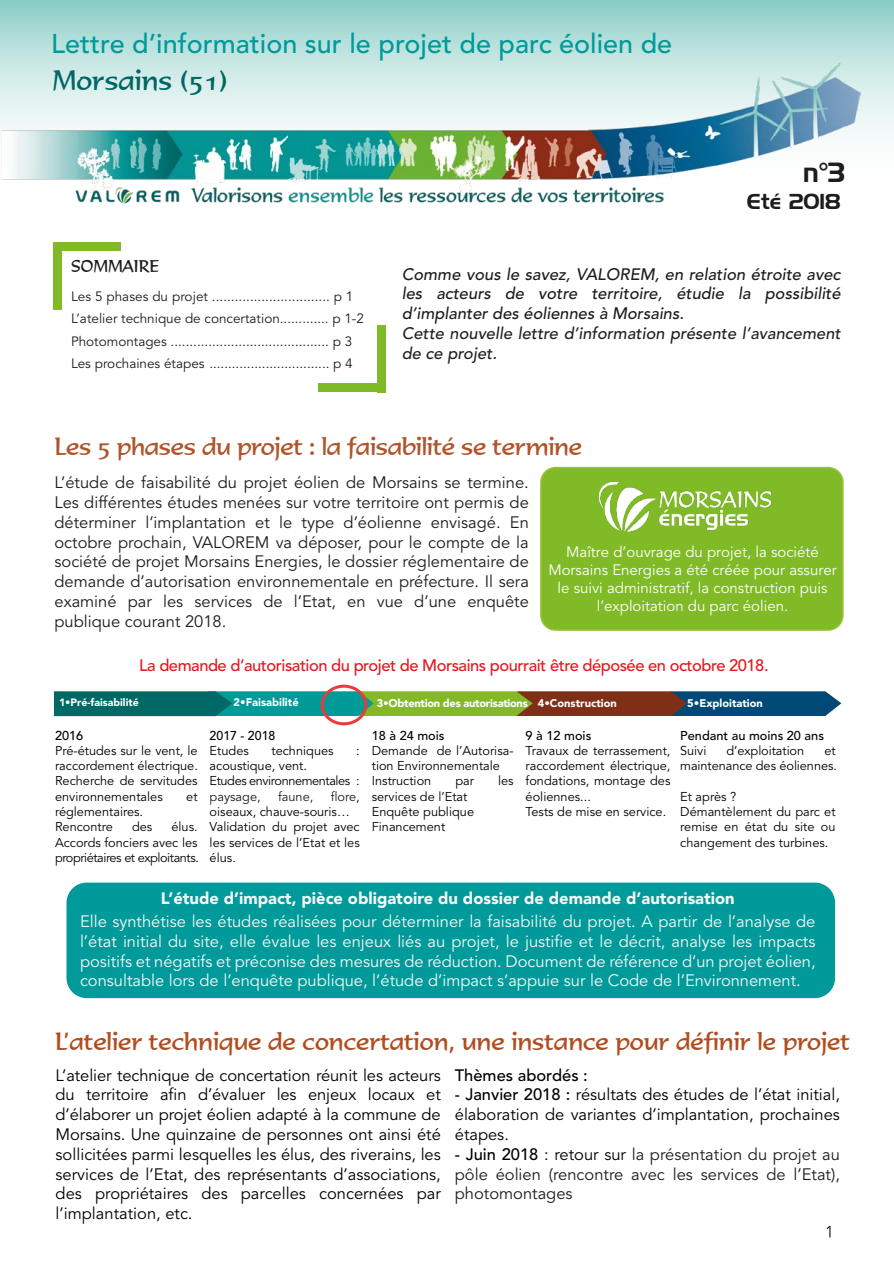
<style>
.page{position:relative;width:894px;height:1263px;background:#fff}
.page>*{position:absolute;margin:0;border:0;box-sizing:border-box;transform-origin:0 0}
.t1{font:500 27px "Avenir LT Std";color:#009a9a}
.t2{font:27px "Formal 436 BT";color:#006664}
.t3{font:27px "Handel Gothic BT";color:#1d1d1b}
.t4{font:24px "Formal 436 BT";letter-spacing:-.005em;color:#b14d1e}
.t5{font:24px "Formal 436 BT";letter-spacing:-.015em;color:#af552c}
.t6{font:21px "Handel Gothic BT";color:#1d1d1b}
.t7{font:16.5px/19.8px "Avenir LT Std";color:#1d1d1b;text-align:justify}
.t8{font:16.5px/19.8px "Avenir LT Std";color:#000;text-align:justify}
.t9{font:16.5px/19.8px "Avenir LT Std";color:#f7f7f6;text-align:justify}
.t10{font:italic 500 16.5px/19.8px "Avenir LT Std";color:#1d1d1b;text-align:justify}
.t11{font:500 16.5px "Avenir LT Std";letter-spacing:-.03em;color:#e41721}
.t12{font:900 16.5px "Avenir LT Std";color:#f7f7f6}
.t13{font:italic 500 16.5px/19.8px "Avenir LT Std";color:#232021}
.t14{font:500 16.5px "Avenir LT Std";color:#000}
.t15{font:16.5px "Formal 436 BT";color:#1d1d1b}
.t16{font:15px/18px "Avenir LT Std";color:#fff;text-align:center}
.t17{font:13.5px/22.5px "Avenir LT Std";color:#1d1d1b}
.t18{font:12.75px/15.3px "Avenir LT Std";color:#000}
.t19{font:500 12.75px "Avenir LT Std";color:#000}
.t20{font:12.75px/15.3px "Avenir LT Std";letter-spacing:-.03em;color:#000}
.t21{font:12.75px "Avenir LT Std";color:#1d1d1b}
.t22{font:900 11.1px "Avenir LT Std";letter-spacing:-.025em;color:#fff}
.t23{font:900 11.1px "Avenir LT Std";color:#fff}
.t24{font:900 10.5px "Avenir LT Std";color:#fff}
.s1{color:#1d1d1b}
.s2{font-weight:500}
.s3{font-weight:500;color:#000}
.s4{color:#000}
</style>
<div class="page">
<div style="left:54px;top:242px;width:8px;height:67px;background:#80ba27"></div>
<div style="left:54px;top:242px;width:67px;height:8px;background:#80ba27"></div>
<div style="left:377px;top:325px;width:9px;height:67px;background:#80ba27"></div>
<div style="left:319px;top:384px;width:67px;height:8px;background:#80ba27"></div>
<svg style="left:0;top:0;width:893px;height:137px;background:#a9dad4"></svg>
<svg style="left:54px;top:691px;width:787px;height:25px;background:#397258"></svg>
<div style="left:320px;top:685px;width:47px;height:40px;border:3px solid #e83c3b;border-radius:50%"></div>
<div style="left:66px;top:883px;width:768px;height:115px;background:#009a9a;border-radius:20px"></div>
<div style="left:540px;top:468px;width:302px;height:162px;background:#80ba27;border-radius:15px"></div>
<div style="left:540px;top:467px;width:303px;height:164px;border:2px solid #99c33a;border-radius:15px"></div>
<img style="left:558px;top:466px;width:255px;height:66px">
<svg style="left:826px;top:1226px;width:4px;height:11px"></svg>
<img style="left:0;top:58px;width:860px;height:146px">
<h1 class="t1" style="left:51px;top:28px;width:622px">Lettre d’information sur le projet de parc éolien de</h1>
<h1 class="t2" style="left:52px;top:63px;width:177px">Morsains (51)</h1>
<p class="t15" style="left:71px;top:256px;width:90px">SOMMAIRE</p>
<p class="t17" style="left:71px;top:285px;width:294px">Les 5 phases du projet ............................... p 1<br>L’atelier technique de concertation............. p 1-2<br>Photomontages .......................................... p 3<br>Les prochaines étapes ................................ p 4</p>
<h1 class="t3" style="left:802px;top:155px;width:44px">n°3</h1>
<h3 class="t6" style="left:746px;top:188px;width:95px">Eté 2018</h3>
<p class="t10" style="left:401px;top:264px;width:440px">Comme vous le savez, VALOREM, en relation étroite avec les acteurs de votre territoire, étudie la possibilité d’implanter des éoliennes à Morsains.</p>
<p class="t13" style="left:401px;top:324px;width:440px">Cette nouvelle lettre d’information présente l’avancement de ce projet.</p>
<h2 class="t5" style="left:55px;top:432px;width:529px">Les 5 phases du projet : la faisabilité se termine</h2>
<p class="t7" style="left:55px;top:473px;width:476px">L’étude de faisabilité du projet éolien de Morsains se termine.<br>Les différentes études menées sur votre territoire ont permis de déterminer l’implantation et le type d’éolienne envisagé. En octobre prochain, VALOREM va déposer, pour le compte de la société de projet Morsains Energies, le dossier réglementaire de demande d’autorisation environnementale en préfecture. Il sera examiné par les services de l’Etat, en vue d’une enquête publique courant 2018.</p>
<p class="t11" style="left:139px;top:656px;width:631px">La demande d’autorisation du projet de Morsains pourrait être déposée en octobre 2018.</p>
<p class="t16" style="left:548px;top:544px;width:290px">Maître d’ouvrage du projet, la société Morsains Energies a été créée pour assurer le suivi administratif, la construction puis l’exploitation du parc éolien.</p>
<p class="t24" style="left:59px;top:696px;width:81px">1•Pré-faisabilité</p>
<p class="t23" style="left:233px;top:696px;width:66px">2•Faisabilité</p>
<p class="t22" style="left:377px;top:697px;width:241px">3•Obtention des autorisations 4•Construction</p>
<p class="t23" style="left:687px;top:697px;width:77px">5•Exploitation</p>
<p class="t19" style="left:55px;top:728px;width:30px">2016</p>
<p class="t18" style="left:55px;top:743px;width:144px;text-align:justify">Pré-études sur le vent, le raccordement électrique.<br>Recherche de servitudes environnementales</p>
<p class="t18" style="left:186px;top:789px;width:13px">et</p>
<p class="t18" style="left:55px;top:804px;width:90px">réglementaires.<br>Rencontre</p>
<p class="t18" style="left:55px;top:820px;width:145px;text-align:justify;text-indent:116px">élus.<br>Accords fonciers avec les propriétaires et exploitants.</p>
<p class="t18" style="left:132px;top:820px;width:22px">des</p>
<p class="t19" style="left:209px;top:728px;width:67px">2017 - 2018</p>
<p class="t18" style="left:209px;top:743px;width:41px">Etudes</p>
<p class="t18" style="left:271px;top:743px;width:64px">techniques</p>
<p class="t18" style="left:356px;top:743px;width:5px">:</p>
<p class="t20" style="left:209px;top:758px;width:152px">acoustique, vent.<br>Etudes environnementales :</p>
<p class="t21" style="left:209px;top:789px;width:53px">paysage,</p>
<p class="t21" style="left:278px;top:789px;width:37px">faune,</p>
<p class="t18" style="left:209px;top:789px;width:152px;text-indent:121px"><span class="s1">flore</span>, oiseaux, chauve-souris…<br>Validation du projet avec les services de l’Etat et les élus.</p>
<p class="t19" style="left:372px;top:728px;width:74px">18 à 24 mois</p>
<p class="t18" style="left:372px;top:743px;width:143px">Demande de l’Autorisa&shy;tion Environnementale<br>Instruction</p>
<p class="t18" style="left:455px;top:774px;width:20px">par</p>
<p class="t18" style="left:498px;top:774px;width:17px">les</p>
<p class="t18" style="left:372px;top:789px;width:104px">services de l’Etat<br>Enquête publique<br>Financement</p>
<p class="t19" style="left:525px;top:728px;width:67px">9 à 12 mois</p>
<p class="t18" style="left:525px;top:743px;width:146px">Travaux de terrassement, raccordement électrique, fondations, montage des éoliennes...<br>Tests de mise en service.</p>
<p class="t19" style="left:680px;top:728px;width:145px">Pendant au moins 20 ans</p>
<p class="t18" style="left:680px;top:743px;width:28px">Suivi</p>
<p class="t18" style="left:726px;top:743px;width:79px">d’exploitation</p>
<p class="t18" style="left:680px;top:743px;width:158px;text-align:right">et<br>maintenance des éoliennes.</p>
<p class="t18" style="left:680px;top:789px;width:157px">Et après ?<br>Démantèlement du parc et remise en état du site ou changement des turbines.</p>
<p class="t12" style="left:161px;top:888px;width:575px">L’étude d’impact, pièce obligatoire du dossier de demande d’autorisation</p>
<p class="t9" style="left:80px;top:912px;width:737px">Elle synthétise les études réalisées pour déterminer la faisabilité du projet. A partir de l’analyse de l’état initial du site, elle évalue les enjeux liés au projet, le justifie et le décrit, analyse les impacts positifs et négatifs et préconise des mesures de réduction. Document de référence d’un projet éolien, consultable lors de l’enquête publique, l’étude d’impact s’appuie sur le Code de l’Environnement.</p>
<h2 class="t4" style="left:55px;top:1027px;width:796px">L’atelier technique de concertation, une instance pour définir le projet</h2>
<p class="t8" style="left:56px;top:1065px;width:386px">L’atelier technique de concertation réunit les acteurs du territoire afin d’évaluer les enjeux locaux et d’élaborer un projet éolien adapté à la commune de Morsains. Une quinzaine de personnes ont ainsi été sollicitées parmi lesquelles les élus, des riverains, les services de l’Etat, des représentants d’associations, des propriétaires des parcelles concernées par l’implantation, etc.</p>
<p class="t14" style="left:454px;top:1065px;width:134px">Thèmes abordés :</p>
<p class="t8" style="left:454px;top:1085px;width:386px"><span class="s2">- Janvier 2018 :</span> résultats des études de l’état initial, élaboration de variantes d’implantation, prochaines étapes.</p>
<p class="t7" style="left:454px;top:1145px;width:386px"><span class="s3">- Juin 2018</span> <span class="s4">: retour sur</span> la présentation du projet au pôle éolien (rencontre avec les services de l’Etat), photomontages</p>
</div>
